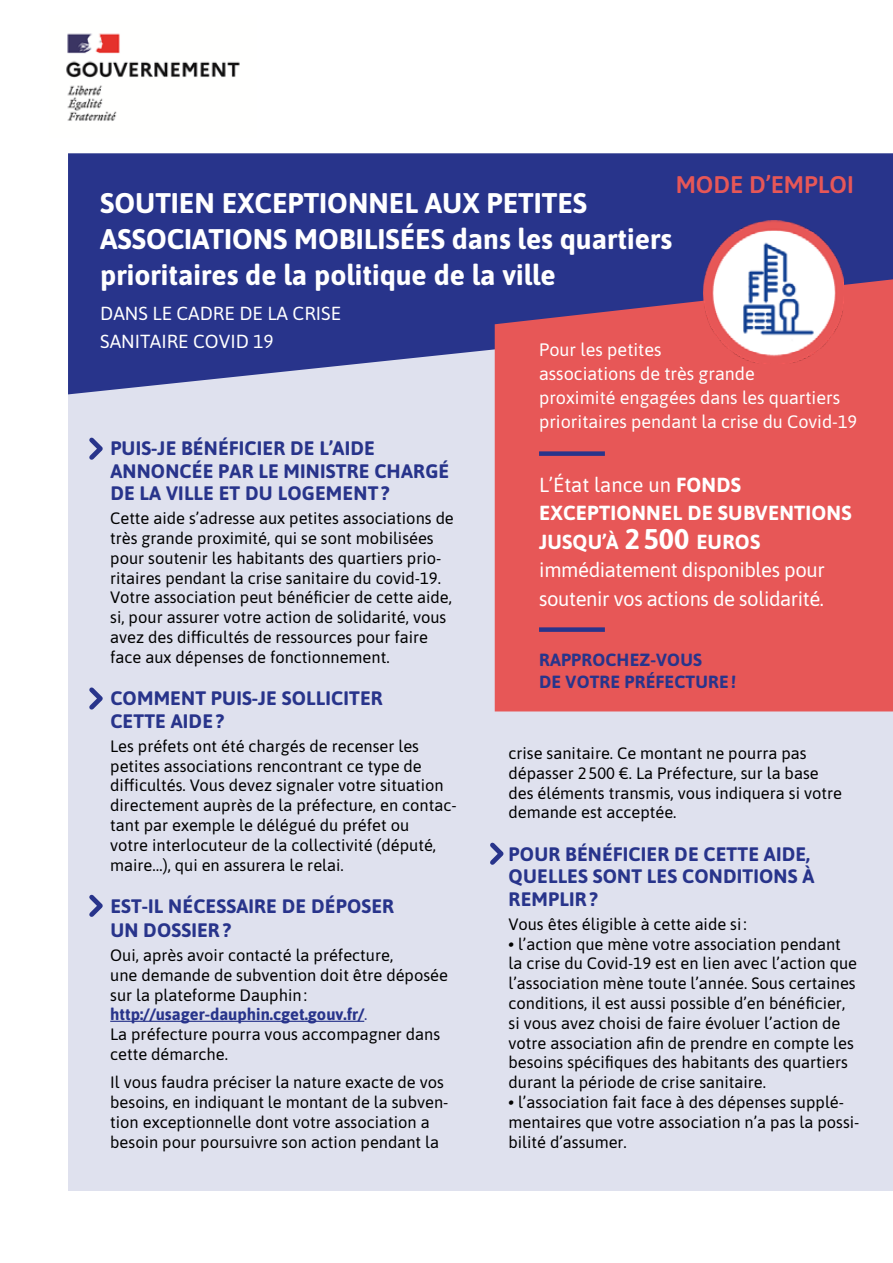
<style>
.page{position:relative;width:893px;height:1263px;background:#fff}
.page>*{position:absolute;margin:0;border:0;box-sizing:border-box;transform-origin:0 0}
.t1{font:700 28.35px/36.3px "Asap";color:#fff}
.t2{font:600 24px "Asap";color:#e75757}
.t3{font:20.4px/28.5px "Asap";letter-spacing:-.02em;color:#fff}
.t4{font:700 19.5px/22.5px "Asap";letter-spacing:.01em;color:#28348b}
.t5{font:18.9px/27.6px "Asap";color:#fff}
.t6{font:18px/24px "Asap";color:#fff}
.t7{font:700 17.7px/21.8px "Asap";letter-spacing:.01em;color:#28348b}
.t8{font:16.5px/19.8px "Asap";color:#000}
.s1{font-weight:700;color:#28348b}
.s2{color:#28348b}
.s3{font-weight:700}
.s4{font-weight:700;font-size:28.5px}
.s5{font-weight:700;font-style:italic}
</style>
<div class="page">
<div style="left:68px;top:193px;width:825px;height:998px;background:#dfe1ee"></div>
<img style="left:66px;top:33px;width:174px;height:88px">
<svg style="left:68px;top:153px;width:825px;height:241px;background:#343f91"></svg>
<hr style="left:110px;top:1021px;width:254px;height:1px;background:#28348b">
<div style="left:495px;top:279px;width:398px;height:432px;background:#e75757"></div>
<div style="left:539px;top:451px;width:66px;height:5px;background:#28348b"></div>
<div style="left:539px;top:627px;width:66px;height:5px;background:#28348b"></div>
<img style="left:703px;top:220px;width:140px;height:144px">
<svg style="left:89px;top:437px;width:14px;height:23px"></svg>
<svg style="left:89px;top:687px;width:14px;height:23px"></svg>
<svg style="left:89px;top:894px;width:14px;height:23px"></svg>
<svg style="left:490px;top:842px;width:14px;height:23px"></svg>
<h2 class="t2" style="left:676px;top:167px;width:180px">MODE D’EMPLOI</h2>
<h1 class="t1" style="left:100px;top:183px;width:573px">SOUTIEN EXCEPTIONNEL AUX PETITES<br>ASSOCIATIONS MOBILISÉES dans les quartiers prioritaires de la politique de la ville</h1>
<p class="t5" style="left:100px;top:299px;width:242px">DANS LE CADRE DE LA CRISE<br>SANITAIRE COVID 19</p>
<p class="t6" style="left:539px;top:337px;width:320px">Pour les petites<br>associations de très grande<br>proximité engagées dans les quartiers prioritaires pendant la crise du Covid-19</p>
<p class="t4" style="left:110px;top:436px;width:340px">PUIS-JE BÉNÉFICIER DE L’AIDE<br>ANNONCÉE PAR LE MINISTRE CHARGÉ<br>DE LA VILLE ET DU LOGEMENT?</p>
<p class="t8" style="left:110px;top:508px;width:345px">Cette aide s’adresse aux petites associations de très grande proximité, qui se sont mobilisées pour soutenir les habitants des quartiers prio&shy;ritaires pendant la crise sanitaire du covid-19.<br>Votre association peut bénéficier de cette aide, si, pour assurer votre action de solidarité, vous avez des difficultés de ressources pour faire face aux dépenses de fonctionnement.</p>
<p class="t4" style="left:110px;top:686px;width:274px">COMMENT PUIS-JE SOLLICITER<br>CETTE AIDE?</p>
<p class="t8" style="left:110px;top:735px;width:348px">Les préfets ont été chargés de recenser les petites associations rencontrant ce type de difficultés. Vous devez signaler votre situation directement auprès de la préfecture, en contac&shy;tant par exemple le délégué du préfet ou<br>votre interlocuteur de la collectivité (député, maire…), qui en assurera le relai.</p>
<p class="t4" style="left:110px;top:893px;width:285px;line-height:24px">EST-IL NÉCESSAIRE DE DÉPOSER<br>UN DOSSIER?</p>
<p class="t8" style="left:110px;top:944px;width:339px">Oui, après avoir contacté la préfecture,<br>une demande de subvention doit être déposée sur la plateforme Dauphin: <span class="s1">http://usager-dauphin.cget.gouv.fr/</span><span class="s2">.<br></span>La préfecture pourra vous accompagner dans cette démarche.</p>
<p class="t8" style="left:110px;top:1072px;width:340px">Il vous faudra préciser la nature exacte de vos besoins, en indiquant le montant de la subven&shy;tion exceptionnelle dont votre association a besoin pour poursuivre son action pendant la</p>
<p class="t3" style="left:539px;top:469px;width:314px">L’État lance un <span class="s3">FONDS<br>EXCEPTIONNEL DE SUBVENTIONS<br>JUSQU’À</span> <span class="s4">2500</span> <span class="s3">EUROS </span>immédiatement disponibles pour soutenir vos actions de solidarité.</p>
<p class="t7" style="left:539px;top:648px;width:198px">RAPPROCHEZ-VOUS<br>DE VOTRE PRÉFECTURE!</p>
<p class="t8" style="left:509px;top:742px;width:335px">crise sanitaire. Ce montant ne pourra pas dépasser 2500 €. La Préfecture, sur la base des éléments transmis, vous indiquera si votre demande est acceptée.</p>
<p class="t4" style="left:509px;top:842px;width:307px">POUR BÉNÉFICIER DE CETTE AIDE,<br>QUELLES SONT LES CONDITIONS À<br>REMPLIR?</p>
<p class="t8" style="left:509px;top:913px;width:240px">Vous êtes éligible à cette aide si:</p>
<p class="t8" style="left:509px;top:933px;width:350px"><span class="s5">•</span> l’action que mène votre association pendant la crise du Covid-19 est en lien avec l’action que l’association mène toute l’année. Sous certaines conditions, il est aussi possible d’en bénéficier, si vous avez choisi de faire évoluer l’action de votre association afin de prendre en compte les besoins spécifiques des habitants des quartiers durant la période de crise sanitaire.</p>
<p class="t8" style="left:509px;top:1091px;width:352px"><span class="s5">•</span> l’association fait face à des dépenses supplé&shy;mentaires que votre association n’a pas la possi&shy;bilité d’assumer.</p>
</div>
